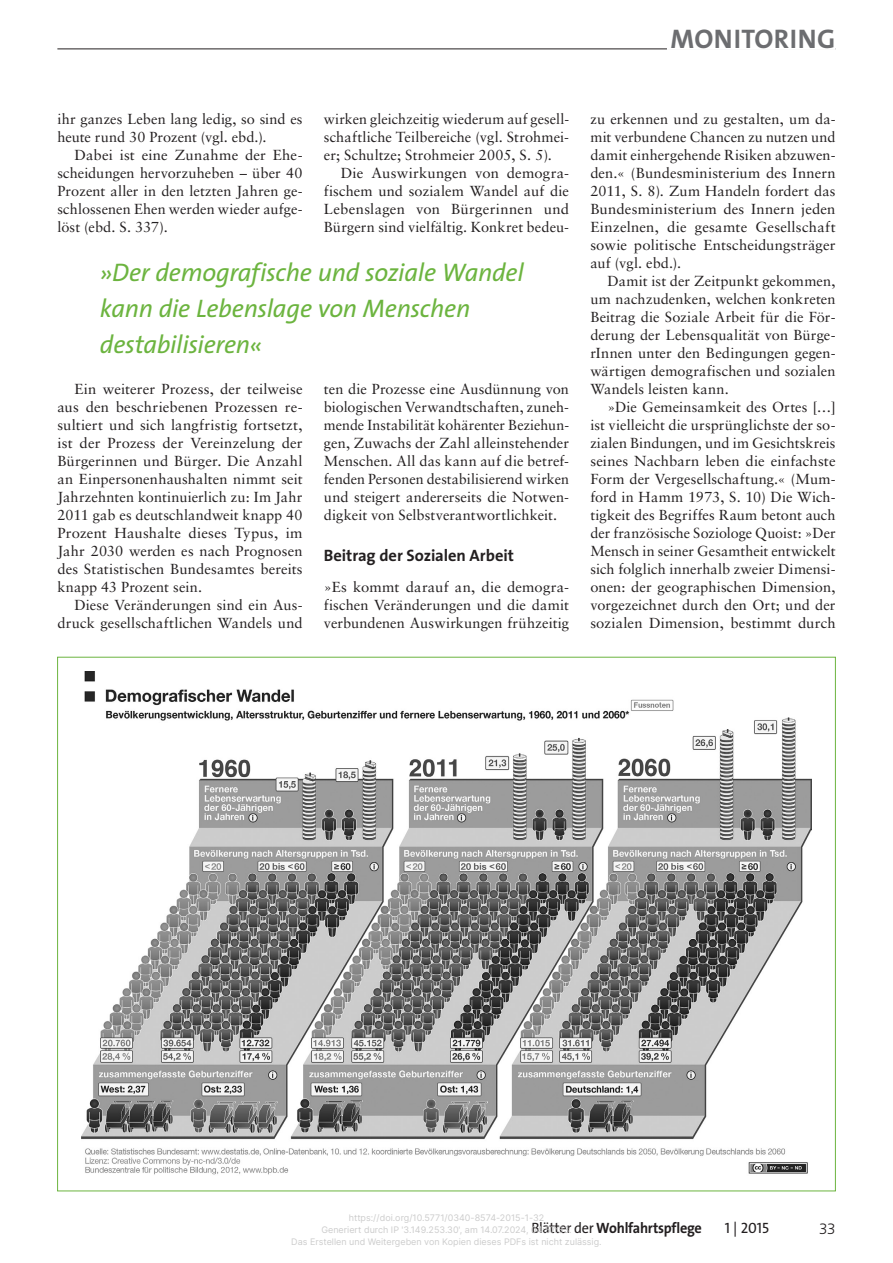
<style>
.page{position:relative;width:893px;height:1263px;background:#fff}
.page>*{position:absolute;margin:0;border:0;box-sizing:border-box;transform-origin:0 0}
.t1{font:700 27px "The Sans Os F";letter-spacing:.015em;color:#6c6d70}
.t2{font:italic 25.5px/36px "The Sans";letter-spacing:-.015em;color:#6cb43f}
.t3{font:700 16.5px "The Sans";color:#231f20}
.t4{font:700 15px "The Sans Os F";letter-spacing:-.02em;color:#231f20;scale:.95 1}
.t5{font:15px "The Sans Os F";color:#231f20}
.t6{font:300 15px "Frutiger";color:#231f20}
.t7{font:14.55px/18px "Sabon LT Std";letter-spacing:.005em;color:#231f20;text-align:justify}
.t8{font:9px/12px "Inter";color:#ccc;text-align:center}
.s1{font-weight:400}
</style>
<div class="page">
<hr style="left:57px;top:49px;width:779px;height:1px;background:#231f20">
<hr style="left:667px;top:47px;width:169px;height:3px;background:#fff">
<img style="left:81px;top:671px;width:731px;height:504px">
<h1 class="t1" style="left:670px;top:22px;width:166px">MONITORING</h1>
<p class="t7" style="left:57px;top:110px;width:247px">ihr ganzes Leben lang ledig, so sind es heute rund 30 Prozent (vgl. ebd.).</p>
<p class="t7" style="left:57px;top:146px;width:247px;text-indent:17px">Dabei ist eine Zunahme der Ehe&shy;scheidungen hervorzuheben – über 40<br>Prozent aller in den letzten Jahren ge&shy;schlossenen Ehen werden wieder aufge&shy;löst (ebd. S. 337).</p>
<p class="t7" style="left:324px;top:110px;width:247px">wirken gleichzeitig wiederum auf gesell&shy;schaftliche Teilbereiche (vgl. Strohmei&shy;er; Schultze; Strohmeier 2005, S. 5).</p>
<p class="t7" style="left:324px;top:164px;width:247px;text-indent:17px">Die Auswirkungen von demogra&shy;fischem und sozialem Wandel auf die Lebenslagen von Bürgerinnen und Bürgern sind vielfältig. Konkret bedeu-</p>
<h2 class="t2" style="left:100px;top:254px;width:425px">»Der demografische und soziale Wandel kann die Lebenslage von Menschen destabilisieren«</h2>
<p class="t7" style="left:57px;top:380px;width:247px;text-indent:17px">Ein weiterer Prozess, der teilweise aus den beschriebenen Prozessen re&shy;sultiert und sich langfristig fortsetzt, ist der Prozess der Vereinzelung der Bürgerinnen und Bürger. Die Anzahl an Einpersonenhaushalten nimmt seit Jahrzehnten kontinuierlich zu: Im Jahr 2011 gab es deutschlandweit knapp 40<br>Prozent Haushalte dieses Typus, im Jahr 2030 werden es nach Prognosen des Statistischen Bundesamtes bereits knapp 43 Prozent sein.</p>
<p class="t7" style="left:57px;top:596px;width:247px;text-align:right">Diese Veränderungen sind ein Aus&shy;druck gesellschaftlichen Wandels und</p>
<p class="t7" style="left:324px;top:380px;width:247px">ten die Prozesse eine Ausdünnung von biologischen Verwandtschaften, zuneh&shy;mende Instabilität kohärenter Beziehun&shy;gen, Zuwachs der Zahl alleinstehender Menschen. All das kann auf die betref&shy;fenden Personen destabilisierend wirken und steigert andererseits die Notwen&shy;digkeit von Selbstverantwortlichkeit.</p>
<p class="t3" style="left:324px;top:545px;width:192px">Beitrag der Sozialen Arbeit</p>
<p class="t7" style="left:324px;top:578px;width:247px">»Es kommt darauf an, die demogra&shy;fischen Veränderungen und die damit verbundenen Auswirkungen frühzeitig</p>
<p class="t7" style="left:590px;top:110px;width:247px">zu erkennen und zu gestalten, um da&shy;mit verbundene Chancen zu nutzen und damit einhergehende Risiken abzuwen&shy;den.« (Bundesministerium des Innern 2011, S. 8). Zum Handeln fordert das Bundesministerium des Innern jeden Einzelnen, die gesamte Gesellschaft sowie politische Entscheidungsträger auf (vgl. ebd.).</p>
<p class="t7" style="left:590px;top:272px;width:247px;text-indent:17px">Damit ist der Zeitpunkt gekommen, um nachzudenken, welchen konkreten Beitrag die Soziale Arbeit für die För&shy;derung der Lebensqualität von Bürge&shy;rInnen unter den Bedingungen gegen&shy;wärtigen demografischen und sozialen Wandels leisten kann.</p>
<p class="t7" style="left:590px;top:398px;width:247px;text-indent:17px">»Die Gemeinsamkeit des Ortes […] ist vielleicht die ursprünglichste der so&shy;zialen Bindungen, und im Gesichtskreis seines Nachbarn leben die einfachste Form der Vergesellschaftung.« (Mum&shy;ford in Hamm 1973, S. 10) Die Wich&shy;tigkeit des Begriffes Raum betont auch der französische Soziologe Quoist: »Der Mensch in seiner Gesamtheit entwickelt sich folglich innerhalb zweier Dimensi&shy;onen: der geographischen Dimension, vorgezeichnet durch den Ort; und der sozialen Dimension, bestimmt durch</p>
<p class="t8" style="left:291px;top:1212px;width:312px">https://doi.org/10.5771/0340-8574-2015-1-32<br>Generiert durch IP '3.149.253.30', am 14.07.2024, 04:57:33.<br>Das Erstellen und Weitergeben von Kopien dieses PDFs ist nicht zulässig.</p>
<p class="t4" style="left:531px;top:1218px;width:181px"><span class="s1">Blätter der</span> Wohlfahrtspflege</p>
<p class="t5" style="left:725px;top:1218px;width:46px">1 | 2015</p>
<p class="t6" style="left:819px;top:1220px;width:18px">33</p>
</div>
